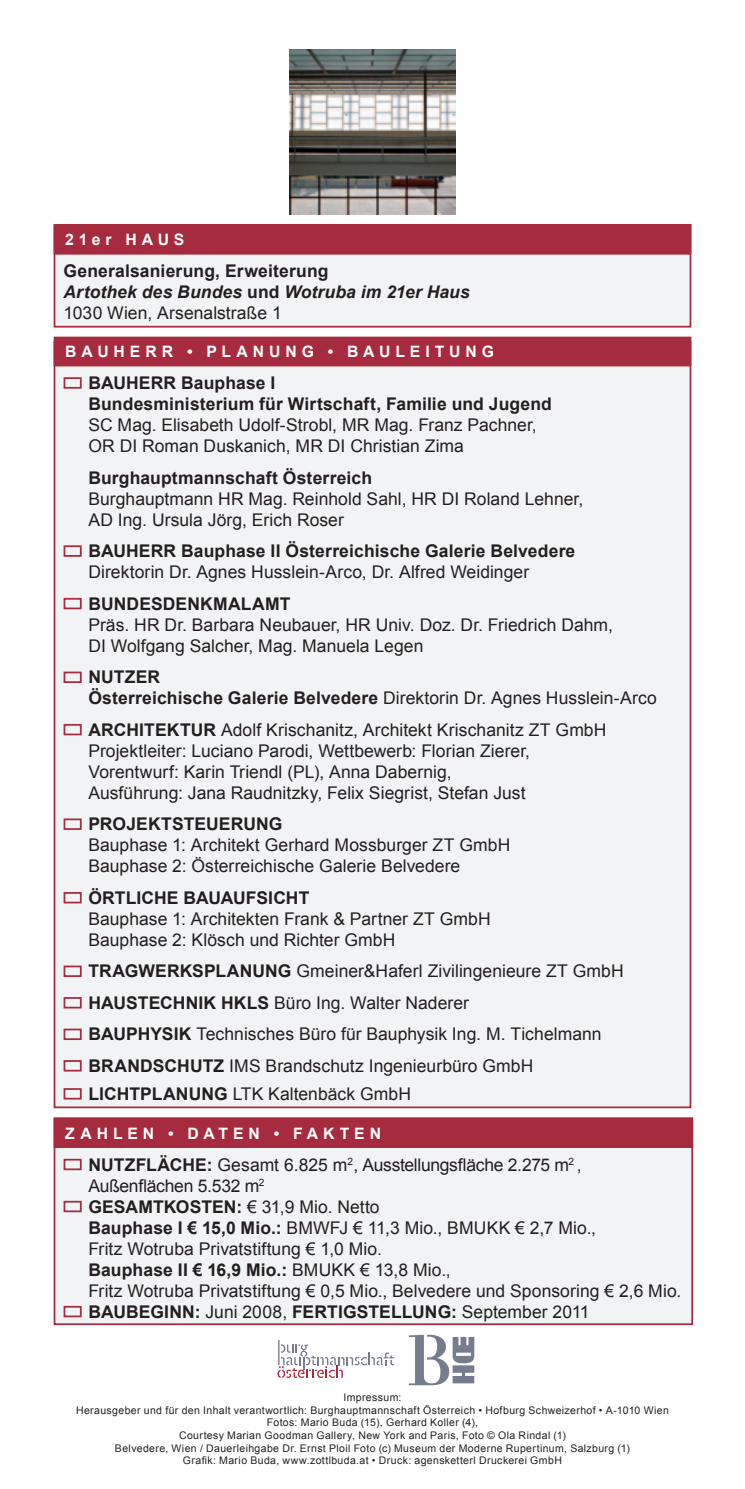
<style>
.page{position:relative;width:745px;height:1489px;background:#fff}
.page>*{position:absolute;margin:0;border:0;box-sizing:border-box;transform-origin:0 0}
.t1{font:17.5px/21px "Arial";letter-spacing:.005em;color:#231f20}
.t2{font:700 17.5px/21px "Arial";letter-spacing:.01em;color:#231f20}
.t3{font:italic 700 17.5px/21px "Arial";letter-spacing:.01em;color:#231f20}
.t4{font:700 15.75px "Arial";letter-spacing:.31em;color:#fff}
.t5{font:10.5px/12.6px "Arial";letter-spacing:.035em;color:#231f20;text-align:center}
.s1{font-style:normal}
.s2{font-weight:400;font-style:normal}
.s3{font-weight:400}
.s4{font-weight:700}
</style>
<div class="page">
<img style="left:289px;top:50px;width:166px;height:165px">
<svg style="left:277px;top:1340px;width:117px;height:37px"></svg>
<svg style="left:408px;top:1334px;width:66px;height:50px"></svg>
<div style="left:54px;top:224px;width:637px;height:103px;background:#f2f3f4;border:2px solid #a62b3e"></div>
<div style="left:54px;top:226px;width:636px;height:28px;background:#a62b3e"></div>
<div style="left:54px;top:225px;width:637px;height:29px;border:2px solid #a62b3e"></div>
<div style="left:54px;top:341px;width:637px;height:767px;background:#f2f3f4;border:2px solid #a62b3e"></div>
<div style="left:54px;top:337px;width:636px;height:28px;background:#a62b3e"></div>
<div style="left:54px;top:336px;width:637px;height:30px;border:2px solid #a62b3e"></div>
<div style="left:63px;top:377px;width:19px;height:11px;border:2px solid #a62b3e"></div>
<div style="left:54px;top:1117px;width:638px;height:207px;background:#f2f3f4"></div>
<div style="left:54px;top:1118px;width:637px;height:28px;background:#a62b3e"></div>
<div style="left:54px;top:1118px;width:638px;height:29px;border:2px solid #a62b3e"></div>
<div style="left:63px;top:1158px;width:19px;height:12px;border:2px solid #a62b3e"></div>
<div style="left:63px;top:545px;width:19px;height:11px;border:2px solid #a62b3e"></div>
<div style="left:63px;top:598px;width:19px;height:11px;border:2px solid #a62b3e"></div>
<div style="left:63px;top:671px;width:19px;height:12px;border:2px solid #a62b3e"></div>
<div style="left:63px;top:724px;width:19px;height:11px;border:2px solid #a62b3e"></div>
<div style="left:63px;top:892px;width:19px;height:11px;border:2px solid #a62b3e"></div>
<div style="left:63px;top:818px;width:19px;height:11px;border:2px solid #a62b3e"></div>
<div style="left:63px;top:965px;width:19px;height:11px;border:2px solid #a62b3e"></div>
<div style="left:63px;top:1200px;width:19px;height:12px;border:2px solid #a62b3e"></div>
<div style="left:63px;top:1305px;width:19px;height:12px;border:2px solid #a62b3e"></div>
<div style="left:63px;top:997px;width:19px;height:11px;border:2px solid #a62b3e"></div>
<div style="left:63px;top:1028px;width:19px;height:11px;border:2px solid #a62b3e"></div>
<div style="left:63px;top:1088px;width:19px;height:11px;border:2px solid #a62b3e"></div>
<div style="left:63px;top:1060px;width:19px;height:11px;border:2px solid #a62b3e"></div>
<p class="t4" style="left:65px;top:229px;width:121px">21er HAUS</p>
<p class="t3" style="left:63px;top:261px;width:407px"><span class="s1">Generalsanierung, Erweiterung<br></span>Artothek des Bundes <span class="s1">und</span> Wotruba im 21er Haus<br><span class="s2">1030 Wien, Arsenalstraße 1</span></p>
<p class="t4" style="left:65px;top:341px;width:430px">BAUHERR • PLANUNG • BAULEITUNG</p>
<p class="t2" style="left:88px;top:373px;width:464px">BAUHERR Bauphase I<br>Bundesministerium für Wirtschaft, Familie und Jugend</p>
<p class="t1" style="left:88px;top:414px;width:449px">SC Mag. Elisabeth Udolf-Strobl, MR Mag. Franz Pachner,<br>OR DI Roman Duskanich, MR DI Christian Zima</p>
<p class="t2" style="left:88px;top:467px;width:285px">Burghauptmannschaft Österreich</p>
<p class="t1" style="left:88px;top:488px;width:496px">Burghauptmann HR Mag. Reinhold Sahl, HR DI Roland Lehner,<br>AD Ing. Ursula Jörg, Erich Roser</p>
<p class="t2" style="left:88px;top:541px;width:488px">BAUHERR Bauphase II Österreichische Galerie Belvedere</p>
<p class="t1" style="left:88px;top:561px;width:442px">Direktorin Dr. Agnes Husslein-Arco, Dr. Alfred Weidinger</p>
<p class="t2" style="left:88px;top:593px;width:203px">BUNDESDENKMALAMT</p>
<p class="t1" style="left:88px;top:614px;width:525px">Präs. HR Dr. Barbara Neubauer, HR Univ. Doz. Dr. Friedrich Dahm,<br>DI Wolfgang Salcher, Mag. Manuela Legen</p>
<p class="t2" style="left:88px;top:667px;width:569px">NUTZER<br>Österreichische Galerie Belvedere <span class="s3">Direktorin Dr. Agnes Husslein-Arco</span></p>
<p class="t1" style="left:88px;top:719px;width:519px"><span class="s4">ARCHITEKTUR</span> Adolf Krischanitz, Architekt Krischanitz ZT GmbH Projektleiter: Luciano Parodi, Wettbewerb: Florian Zierer, Vorentwurf: Karin Triendl (PL), Anna Dabernig,<br>Ausführung: Jana Raudnitzky, Felix Siegrist, Stefan Just</p>
<p class="t2" style="left:88px;top:814px;width:195px">PROJEKTSTEUERUNG</p>
<p class="t1" style="left:88px;top:834px;width:423px">Bauphase 1: Architekt Gerhard Mossburger ZT GmbH<br>Bauphase 2: Österreichische Galerie Belvedere</p>
<p class="t2" style="left:88px;top:887px;width:222px">ÖRTLICHE BAUAUFSICHT</p>
<p class="t1" style="left:88px;top:908px;width:403px">Bauphase 1: Architekten Frank &amp; Partner ZT GmbH<br>Bauphase 2: Klösch und Richter GmbH</p>
<p class="t1" style="left:88px;top:955px;width:536px;line-height:31.5px"><span class="s4">TRAGWERKSPLANUNG</span> Gmeiner&amp;Haferl Zivilingenieure ZT GmbH <span class="s4">HAUSTECHNIK HKLS</span> Büro Ing. Walter Naderer<br><span class="s4">BAUPHYSIK</span> Technisches Büro für Bauphysik Ing. M. Tichelmann <span class="s4">BRANDSCHUTZ</span> IMS Brandschutz Ingenieurbüro GmbH</p>
<p class="t1" style="left:88px;top:1083px;width:324px"><span class="s4">LICHTPLANUNG</span> LTK Kaltenbäck GmbH</p>
<p class="t4" style="left:65px;top:1122px;width:317px">ZAHLEN • DATEN • FAKTEN</p>
<p class="t1" style="left:88px;top:1154px;width:594px"><span class="s4">NUTZFLÄCHE:</span> Gesamt 6.825 m<sup>2</sup>, Ausstellungsfläche 2.275 m<sup>2</sup> , Außenflächen 5.532 m<sup>2<br></sup><span class="s4">GESAMTKOSTEN:</span> € 31,9 Mio. Netto<br><span class="s4">Bauphase I € 15,0 Mio.:</span> BMWFJ € 11,3 Mio., BMUKK € 2,7 Mio.,<br>Fritz Wotruba Privatstiftung € 1,0 Mio.<br><span class="s4">Bauphase II € 16,9 Mio.:</span> BMUKK € 13,8 Mio.,<br>Fritz Wotruba Privatstiftung € 0,5 Mio., Belvedere und Sponsoring € 2,6 Mio.<br><span class="s4">BAUBEGINN:</span> Juni 2008, <span class="s4">FERTIGSTELLUNG:</span> September 2011</p>
<p class="t5" style="left:76px;top:1391px;width:594px">Impressum:<br>Herausgeber und für den Inhalt verantwortlich: Burghauptmannschaft Österreich • Hofburg Schweizerhof • A-1010 Wien Fotos: Mario Buda (15), Gerhard Koller (4),<br>Courtesy Marian Goodman Gallery, New York and Paris, Foto © Ola Rindal (1)<br>Belvedere, Wien / Dauerleihgabe Dr. Ernst Ploil Foto (c) Museum der Moderne Rupertinum, Salzburg (1)<br>Grafik: Mario Buda, www.zottlbuda.at • Druck: agensketterl Druckerei GmbH</p>
</div>
